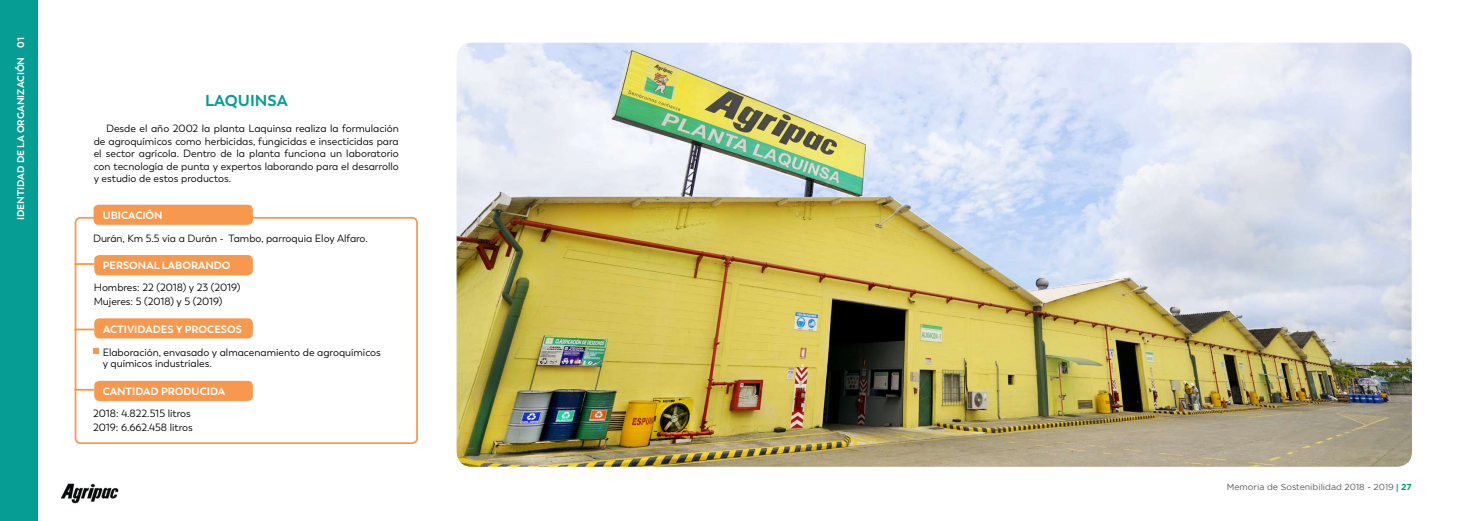
<style>
.page{position:relative;width:1474px;height:521px;background:#fff}
.page>*{position:absolute;margin:0;border:0;box-sizing:border-box;transform-origin:0 0}
.t1{font:700 15.75px "Trenda";color:#069d94}
.t2{font:10.5px/12.6px "Trenda";color:#000}
.t3{font:700 10.5px "Trenda";color:#fff}
.t4{font:700 9.62px "Trenda";color:#fff}
.t5{font:8.75px "Gotham";color:#58595b}
.s1{font-family:"Gill Sans";font-weight:700;color:#00a262}
.s2{font-weight:700;color:#00a262}
</style>
<div class="page">
<img style="left:61px;top:483px;width:58px;height:21px">
<div style="left:75px;top:217px;width:343px;height:227px;border:2px solid #f8984d;border-radius:5px"></div>
<div style="left:94px;top:205px;width:159px;height:20px;background:#f8984d;border-radius:5px"></div>
<div style="left:94px;top:255px;width:159px;height:20px;background:#f8984d;border-radius:5px"></div>
<div style="left:94px;top:318px;width:159px;height:20px;background:#f8984d;border-radius:5px"></div>
<div style="left:94px;top:381px;width:159px;height:20px;background:#f8984d;border-radius:5px"></div>
<hr style="left:74px;top:263px;width:20px;height:2px;background:#f89a31">
<svg style="left:74px;top:329px;width:20px;height:1px"></svg>
<hr style="left:74px;top:389px;width:20px;height:2px;background:#f89a31">
<img style="left:456px;top:43px;width:955px;height:424px">
<div style="left:0;top:0;width:38px;height:521px;background:#069d94"></div>
<svg style="left:94px;top:348px;width:5px;height:6px"></svg>
<p class="t4" style="left:15px;top:220px;width:184px;rotate:-90deg">IDENTIDAD DE LA ORGANIZACIÓN 01</p>
<h1 class="t1" style="left:205px;top:91px;width:84px">LAQUINSA</h1>
<p class="t2" style="left:94px;top:122px;width:306px;text-align:justify;text-indent:12px">Desde el año 2002 la planta Laquinsa realiza la formulación de agroquímicos como herbicidas, fungicidas e insecticidas para el sector agrícola. Dentro de la planta funciona un laboratorio con tecnología de punta y expertos laborando para el desarrollo y estudio de estos productos.</p>
<p class="t3" style="left:103px;top:209px;width:62px">UBICACIÓN</p>
<p class="t2" style="left:93px;top:232px;width:276px">Durán, Km 5.5 vía a Durán - Tambo, parroquia Eloy Alfaro.</p>
<p class="t2" style="left:94px;top:281px;width:148px;line-height:13.6px">Hombres: 22 (2018) y 23 (2019)<br>Mujeres: 5 (2018) y 5 (2019)</p>
<p class="t3" style="left:103px;top:259px;width:129px">PERSONAL LABORANDO</p>
<p class="t3" style="left:103px;top:323px;width:140px">ACTIVIDADES Y PROCESOS</p>
<p class="t2" style="left:103px;top:346px;width:280px;line-height:11.4px">Elaboración, envasado y almacenamiento de agroquímicos y químicos industriales.</p>
<p class="t3" style="left:103px;top:385px;width:124px">CANTIDAD PRODUCIDA</p>
<p class="t2" style="left:93px;top:407px;width:101px;line-height:13.6px">2018: 4.822.515 litros<br>2019: 6.662.458 litros</p>
<p class="t5" style="left:1226px;top:482px;width:187px">Memoria de Sostenibilidad 2018 - 2019 <span class="s1">|</span> <span class="s2">27</span></p>
</div>
